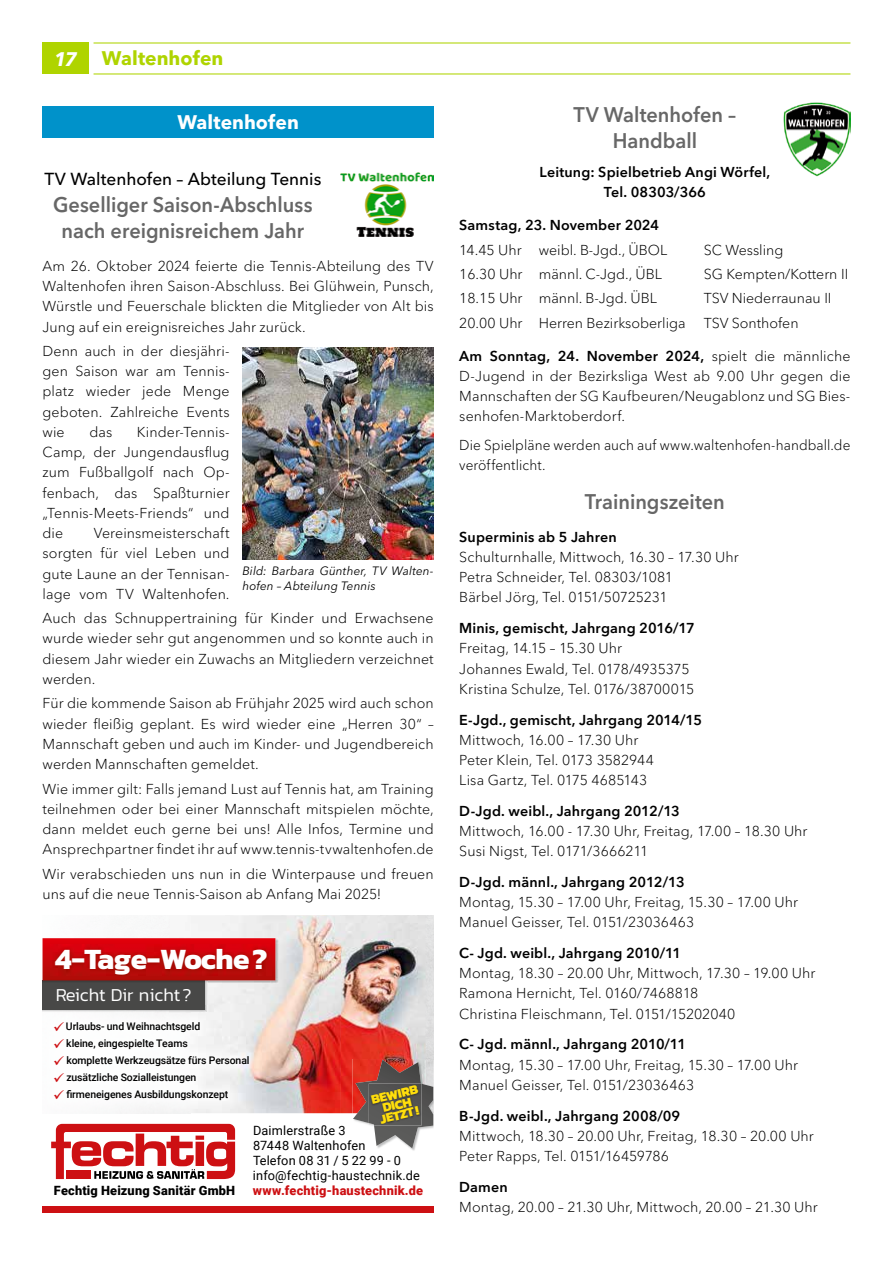
<style>
.page{position:relative;width:893px;height:1263px;background:#fff}
.page>*{position:absolute;margin:0;border:0;box-sizing:border-box;transform-origin:0 0}
.t1{font:700 29.85px "Kanit";letter-spacing:-.015em;color:#fff}
.t2{font:600 21px/26.2px "Avenir Next LT Pro";color:#676767;text-align:center;scale:.95 1}
.t3{font:700 19.5px "Avenir Next LT Pro";color:#afd400}
.t4{font:700 19.5px "Avenir Next LT Pro";color:#fff}
.t5{font:italic 700 19.5px "Avenir Next LT Pro";color:#fff}
.t6{font:300 18.45px "Kanit";letter-spacing:-.01em;color:#fff}
.t7{font:500 17.25px "Avenir Next LT Pro";color:#000}
.t8{font:300 14.25px/20.2px "Avenir Next LT Pro";letter-spacing:.005em;color:#000}
.t9{font:600 14.25px/20.1px "Avenir Next LT Pro";letter-spacing:.01em;color:#000;text-align:center}
.t10{font:300 14.25px/20.1px "Avenir Next LT Pro";letter-spacing:.005em;color:#000;scale:.96 1}
.t11{font:800 13.35px/10.5px "Kanit";color:#ffde0c;text-align:center}
.t12{font:12.75px/15px "Roboto";letter-spacing:.015em;color:#000}
.t13{font:900 12.75px "Roboto";letter-spacing:.015em;color:#cd1013}
.t14{font:900 12.75px "Roboto";letter-spacing:.015em;color:#000}
.t15{font:italic 12px/15px "Avenir Next LT Pro";letter-spacing:.015em;color:#000}
.t16{font:500 10.5px "Roboto";letter-spacing:-.01em;color:#000}
.s1{color:#cd1013}
.s2{font-weight:600}
</style>
<div class="page">
<hr style="left:94px;top:73px;width:756px;height:1px;background:#afd400">
<hr style="left:94px;top:42px;width:756px;height:2px;background:#afd400">
<div style="left:43px;top:43px;width:46px;height:31px;background:#afd400"></div>
<img style="left:341px;top:916px;width:92px;height:197px">
<img style="left:190px;top:916px;width:151px;height:197px">
<img style="left:190px;top:1005px;width:76px;height:108px">
<svg style="left:353px;top:1059px;width:81px;height:89px"></svg>
<img style="left:369px;top:1083px;width:52px;height:42px">
<img style="left:204px;top:983px;width:3px;height:22px">
<img style="left:190px;top:1005px;width:17px;height:7px">
<div style="left:43px;top:980px;width:161px;height:30px;background:#484847"></div>
<img style="left:275px;top:938px;width:3px;height:45px">
<svg style="left:43px;top:938px;width:232px;height:45px;background:#bc1d22"></svg>
<img style="left:51px;top:944px;width:220px;height:35px">
<div style="left:43px;top:1207px;width:391px;height:6px;background:#cd1013"></div>
<svg style="left:51px;top:1124px;width:184px;height:55px"></svg>
<div style="left:43px;top:106px;width:391px;height:32px;background:#0092ca"></div>
<img style="left:341px;top:173px;width:93px;height:64px">
<img style="left:242px;top:347px;width:191px;height:212px">
<img style="left:783px;top:102px;width:67px;height:74px">
<h3 class="t5" style="left:54px;top:47px;width:25px">17</h3>
<h3 class="t3" style="left:102px;top:46px;width:123px">Waltenhofen</h3>
<h3 class="t4" style="left:177px;top:110px;width:123px">Waltenhofen</h3>
<p class="t7" style="left:44px;top:169px;width:279px">TV Waltenhofen – Abteilung Tennis</p>
<h2 class="t2" style="left:53px;top:191px;width:275px">Geselliger Saison-Abschluss nach ereignisreichem Jahr</h2>
<p class="t8" style="left:43px;top:256px;width:393px;text-align:justify">Am 26. Oktober 2024 feierte die Tennis-Abteilung des TV Waltenhofen ihren Saison-Abschluss. Bei Glühwein, Punsch, Würstle und Feuerschale blickten die Mitglieder von Alt bis Jung auf ein ereignisreiches Jahr zurück.</p>
<p class="t8" style="left:43px;top:341px;width:189px;text-align:justify">Denn auch in der diesjähri&shy;gen Saison war am Tennis&shy;platz wieder jede Menge geboten. Zahlreiche Events wie</p>
<p class="t8" style="left:43px;top:422px;width:189px;text-align:justify;text-indent:94px">Kinder-Tennis-Camp, der Jungendausflug zum Fußballgolf nach Op&shy;fenbach, das Spaßturnier „Tennis-Meets-Friends“ und die</p>
<p class="t8" style="left:89px;top:422px;width:24px">das</p>
<p class="t8" style="left:43px;top:523px;width:189px;text-align:justify;text-indent:51px">Vereinsmeisterschaft sorgten für viel Leben und gute Laune an der Tennisan&shy;lage vom TV Waltenhofen.</p>
<p class="t8" style="left:43px;top:608px;width:393px;text-align:justify">Auch das Schnuppertraining für Kinder und Erwachsene wurde wieder sehr gut angenommen und so konnte auch in diesem Jahr wieder ein Zuwachs an Mitgliedern verzeichnet werden.</p>
<p class="t8" style="left:43px;top:693px;width:393px;text-align:justify">Für die kommende Saison ab Frühjahr 2025 wird auch schon wieder fleißig geplant. Es wird wieder eine „Herren 30“ – Mannschaft geben und auch im Kinder- und Jugendbereich werden Mannschaften gemeldet.</p>
<p class="t8" style="left:43px;top:778px;width:393px;text-align:justify">Wie immer gilt: Falls jemand Lust auf Tennis hat, am Training teilnehmen oder bei einer Mannschaft mitspielen möchte, dann meldet euch gerne bei uns! Alle Infos, Termine und Ansprechpartner findet ihr auf www.tennis-tvwaltenhofen.de</p>
<p class="t8" style="left:43px;top:863px;width:393px">Wir verabschieden uns nun in die Winterpause und freuen uns auf die neue Tennis-Saison ab Anfang Mai 2025!</p>
<p class="t15" style="left:242px;top:564px;width:193px">Bild: Barbara Günther, TV Walten&shy;hofen – Abteilung Tennis</p>
<h1 class="t1" style="left:55px;top:935px;width:214px">4-Tage-Woche?</h1>
<p class="t6" style="left:56px;top:982px;width:137px">Reicht Dir nicht?</p>
<p class="t16" style="left:53px;top:1019px;width:149px"><span class="s1">✓</span>Urlaubs- und Weihnachtsgeld</p>
<p class="t16" style="left:53px;top:1036px;width:136px"><span class="s1">✓</span> kleine, eingespielte Teams</p>
<p class="t16" style="left:53px;top:1053px;width:198px"><span class="s1">✓</span> komplette Werkzeugsätze fürs Personal</p>
<p class="t16" style="left:53px;top:1070px;width:145px"><span class="s1">✓</span> zusätzliche Sozialleistungen</p>
<p class="t16" style="left:53px;top:1087px;width:177px"><span class="s1">✓</span> firmeneigenes Ausbildungskonzept</p>
<p class="t11" style="left:370px;top:1094px;width:50px;rotate:-13deg">BEWIRB<br>DICH<br>JETZT!</p>
<p class="t12" style="left:253px;top:1122px;width:168px">Daimlerstraße 3<br>87448 Waltenhofen<br>Telefon 08 31 / 5 22 99 - 0 info@fechtig-haustechnik.de</p>
<p class="t14" style="left:54px;top:1181px;width:183px">Fechtig Heizung Sanitär GmbH</p>
<p class="t13" style="left:253px;top:1181px;width:172px">www.fechtig-haustechnik.de</p>
<h2 class="t2" style="left:574px;top:102px;width:173px">TV Waltenhofen –<br>Handball</h2>
<p class="t9" style="left:539px;top:162px;width:232px">Leitung: Spielbetrieb Angi Wörfel,<br>Tel. 08303/366</p>
<p class="t9" style="left:459px;top:215px;width:202px">Samstag, 23. November 2024</p>
<p class="t8" style="left:459px;top:239px;width:209px">14.45 Uhr weibl. B-Jgd., ÜBOL</p>
<p class="t8" style="left:704px;top:239px;width:81px">SC Wessling</p>
<p class="t8" style="left:459px;top:264px;width:204px">16.30 Uhr männl. C-Jgd., ÜBL</p>
<p class="t8" style="left:704px;top:264px;width:146px">SG Kempten/Kottern II</p>
<p class="t8" style="left:459px;top:288px;width:199px">18.15 Uhr männl. B-Jgd. ÜBL</p>
<p class="t8" style="left:704px;top:288px;width:129px">TSV Niederraunau II</p>
<p class="t8" style="left:459px;top:313px;width:228px">20.00 Uhr Herren Bezirksoberliga</p>
<p class="t8" style="left:704px;top:313px;width:96px">TSV Sonthofen</p>
<p class="t8" style="left:459px;top:346px;width:393px;text-align:justify"><span class="s2">Am Sonntag, 24. November 2024,</span> spielt die männliche D-Jugend in der Bezirksliga West ab 9.00 Uhr gegen die Mannschaften der SG Kaufbeuren/Neugablonz und SG Bies&shy;senhofen-Marktoberdorf.</p>
<p class="t10" style="left:459px;top:435px;width:409px">Die Spielpläne werden auch auf www.waltenhofen-handball.de veröffentlicht.</p>
<h2 class="t2" style="left:585px;top:488px;width:149px">Trainingszeiten</h2>
<p class="t9" style="left:459px;top:527px;width:159px">Superminis ab 5 Jahren</p>
<p class="t8" style="left:459px;top:547px;width:281px">Schulturnhalle, Mittwoch, 16.30 – 17.30 Uhr<br>Petra Schneider, Tel. 08303/1081<br>Bärbel Jörg, Tel. 0151/50725231</p>
<p class="t9" style="left:459px;top:618px;width:237px">Minis, gemischt, Jahrgang 2016/17</p>
<p class="t8" style="left:459px;top:638px;width:236px">Freitag, 14.15 – 15.30 Uhr<br>Johannes Ewald, Tel. 0178/4935375<br>Kristina Schulze, Tel. 0176/38700015</p>
<p class="t9" style="left:459px;top:709px;width:244px">E-Jgd., gemischt, Jahrgang 2014/15</p>
<p class="t8" style="left:459px;top:730px;width:196px">Mittwoch, 16.00 – 17.30 Uhr<br>Peter Klein, Tel. 0173 3582944<br>Lisa Gartz, Tel. 0175 4685143</p>
<p class="t9" style="left:459px;top:801px;width:222px">D-Jgd. weibl., Jahrgang 2012/13</p>
<p class="t8" style="left:459px;top:821px;width:350px">Mittwoch, 16.00 - 17.30 Uhr, Freitag, 17.00 – 18.30 Uhr<br>Susi Nigst, Tel. 0171/3666211</p>
<p class="t9" style="left:459px;top:872px;width:227px">D-Jgd. männl., Jahrgang 2012/13</p>
<p class="t8" style="left:459px;top:892px;width:340px">Montag, 15.30 – 17.00 Uhr, Freitag, 15.30 – 17.00 Uhr<br>Manuel Geisser, Tel. 0151/23036463</p>
<p class="t9" style="left:459px;top:943px;width:224px">C- Jgd. weibl., Jahrgang 2010/11</p>
<p class="t8" style="left:459px;top:963px;width:358px">Montag, 18.30 – 20.00 Uhr, Mittwoch, 17.30 – 19.00 Uhr<br>Ramona Hernicht, Tel. 0160/7468818<br>Christina Fleischmann, Tel. 0151/15202040</p>
<p class="t9" style="left:459px;top:1034px;width:228px">C- Jgd. männl., Jahrgang 2010/11</p>
<p class="t8" style="left:459px;top:1054px;width:340px">Montag, 15.30 – 17.00 Uhr, Freitag, 15.30 – 17.00 Uhr<br>Manuel Geisser, Tel. 0151/23036463</p>
<p class="t9" style="left:459px;top:1105px;width:223px">B-Jgd. weibl., Jahrgang 2008/09</p>
<p class="t8" style="left:459px;top:1126px;width:356px">Mittwoch, 18.30 – 20.00 Uhr, Freitag, 18.30 – 20.00 Uhr<br>Peter Rapps, Tel. 0151/16459786</p>
<p class="t9" style="left:459px;top:1176px;width:50px">Damen</p>
<p class="t8" style="left:459px;top:1197px;width:360px">Montag, 20.00 – 21.30 Uhr, Mittwoch, 20.00 – 21.30 Uhr</p>
</div>
